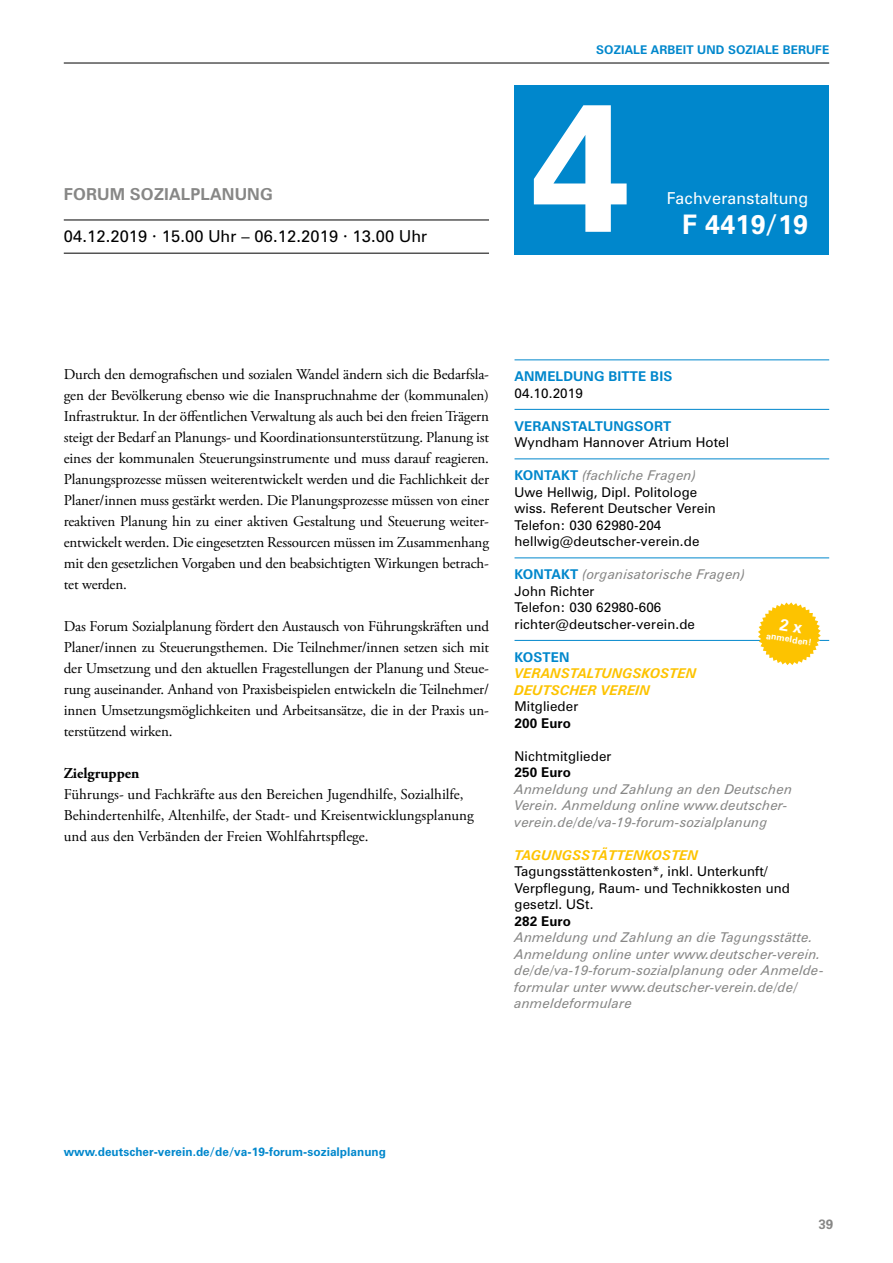
<style>
.page{position:relative;width:893px;height:1263px;background:#fff}
.page>*{position:absolute;margin:0;border:0;box-sizing:border-box;transform-origin:0 0}
.t1{font:700 181.5px "Zurich BT";color:#fff}
.t2{font:700 27px "Zurich BT";letter-spacing:.01em;color:#fff}
.t3{font:16.5px "Zurich BT";letter-spacing:.01em;color:#000}
.t4{font:700 16.5px "Zurich BT";letter-spacing:.01em;color:#878786}
.t5{font:16.5px "Zurich BT";letter-spacing:.01em;color:#fff}
.t6{font:15px/21px "Adobe Garamond Pro";color:#000;text-align:justify}
.t7{font:700 15px "Adobe Garamond Pro";color:#000}
.t8{font:13.5px/16.5px "Zurich BT";letter-spacing:.01em;color:#000}
.t9{font:italic 13.5px/16.5px "Zurich BT";letter-spacing:.01em;color:#878786}
.t10{font:italic 700 13.5px/16.5px "Zurich BT";letter-spacing:.01em;color:#fdc300}
.t11{font:700 13.5px "Zurich BT";letter-spacing:.01em;color:#0087cc}
.t12{font:700 13.5px "Zurich BT";letter-spacing:.01em;color:#000}
.t13{font:700 13.5px "Zurich BT";color:#878786}
.t14{font:700 12px "Zurich BT";color:#0087cc}
.t15{font:700 9px "Zurich BT";color:#fff}
.s1{font-weight:700;color:#0087cc}
.s2{font-style:italic;color:#878786}
</style>
<div class="page">
<hr style="left:64px;top:63px;width:765px;height:1px;background:#000">
<div style="left:514px;top:85px;width:315px;height:170px;background:#0087cc"></div>
<hr style="left:514px;top:360px;width:315px;height:1px;background:#0087cc">
<hr style="left:514px;top:409px;width:315px;height:1px;background:#0087cc">
<hr style="left:514px;top:459px;width:315px;height:1px;background:#0087cc">
<hr style="left:514px;top:558px;width:315px;height:1px;background:#0087cc">
<hr style="left:514px;top:640px;width:315px;height:1px;background:#0087cc">
<hr style="left:64px;top:220px;width:425px;height:1px;background:#000">
<hr style="left:64px;top:253px;width:425px;height:1px;background:#000">
<svg style="left:758px;top:602px;width:63px;height:63px"></svg>
<p class="t4" style="left:64px;top:184px;width:211px">FORUM SOZIALPLANUNG</p>
<p class="t3" style="left:64px;top:226px;width:365px">04.12.2019 · 15.00 Uhr – 06.12.2019 · 13.00 Uhr</p>
<p class="t14" style="left:596px;top:43px;width:234px">SOZIALE ARBEIT UND SOZIALE BERUFE</p>
<h1 class="t1" style="left:530px;top:57px;width:102px">4</h1>
<p class="t5" style="left:667px;top:188px;width:143px">Fachveranstaltung</p>
<h2 class="t2" style="left:682px;top:208px;width:127px">F 4419/19</h2>
<p class="t6" style="left:64px;top:364px;width:427px">Durch den demografischen und sozialen Wandel ändern sich die Bedarfsla&shy;gen der Bevölkerung ebenso wie die Inanspruchnahme der (kommunalen)<br>Infrastruktur. In der öffentlichen Verwaltung als auch bei den freien Trägern steigt der Bedarf an Planungs- und Koordinationsunterstützung. Planung ist eines der kommunalen Steuerungsinstrumente und muss darauf reagieren.<br>Planungsprozesse müssen weiterentwickelt werden und die Fachlichkeit der Planer/innen muss gestärkt werden. Die Planungsprozesse müssen von einer reaktiven Planung hin zu einer aktiven Gestaltung und Steuerung weiter&shy;entwickelt werden. Die eingesetzten Ressourcen müssen im Zusammenhang mit den gesetzlichen Vorgaben und den beabsichtigten Wirkungen betrach&shy;tet werden.</p>
<p class="t6" style="left:64px;top:616px;width:427px">Das Forum Sozialplanung fördert den Austausch von Führungskräften und Planer/innen zu Steuerungsthemen. Die Teilnehmer/innen setzen sich mit der Umsetzung und den aktuellen Fragestellungen der Planung und Steue&shy;rung auseinander. Anhand von Praxisbeispielen entwickeln die Teilnehmer/ innen Umsetzungsmöglichkeiten und Arbeitsansätze, die in der Praxis un&shy;terstützend wirken.</p>
<p class="t7" style="left:64px;top:764px;width:77px">Zielgruppen</p>
<p class="t6" style="left:64px;top:784px;width:412px;text-align:left">Führungs- und Fachkräfte aus den Bereichen Jugendhilfe, Sozialhilfe,<br>Behindertenhilfe, Altenhilfe, der Stadt- und Kreisentwicklungsplanung und aus den Verbänden der Freien Wohlfahrtspflege.</p>
<p class="t11" style="left:514px;top:368px;width:159px">ANMELDUNG BITTE BIS</p>
<p class="t8" style="left:514px;top:385px;width:70px">04.10.2019</p>
<p class="t11" style="left:514px;top:418px;width:158px">VERANSTALTUNGSORT</p>
<p class="t8" style="left:514px;top:434px;width:216px">Wyndham Hannover Atrium Hotel</p>
<p class="t8" style="left:514px;top:467px;width:203px"><span class="s1">KONTAKT</span> <span class="s2">(fachliche Fragen)<br></span>Uwe Hellwig, Dipl. Politologe wiss. Referent Deutscher Verein<br>Telefon: 030 62980-204 hellwig@deutscher-verein.de</p>
<p class="t8" style="left:514px;top:566px;width:232px"><span class="s1">KONTAKT</span> <span class="s2">(organisatorische Fragen)<br></span>John Richter<br>Telefon: 030 62980-606 richter@deutscher-verein.de</p>
<p class="t11" style="left:514px;top:649px;width:56px">KOSTEN</p>
<p class="t10" style="left:514px;top:665px;width:183px">VERANSTALTUNGSKOSTEN<br>DEUTSCHER -VEREIN</p>
<p class="t8" style="left:514px;top:698px;width:65px">Mitglieder</p>
<p class="t12" style="left:514px;top:715px;width:58px">200 Euro</p>
<p class="t8" style="left:514px;top:748px;width:99px">Nichtmitglieder</p>
<p class="t12" style="left:514px;top:764px;width:58px">250 Euro</p>
<p class="t9" style="left:514px;top:781px;width:279px">Anmeldung und Zahlung an den Deutschen<br>Verein. Anmeldung online www.deutscher&shy;verein.de/de/va-19-forum-sozialplanung</p>
<p class="t10" style="left:514px;top:847px;width:185px">TAGUNGSSTÄTTENKOSTEN</p>
<p class="t8" style="left:514px;top:863px;width:277px">Tagungsstättenkosten*, inkl. Unterkunft/<br>Verpflegung, Raum- und Technikkosten und gesetzl. USt.</p>
<p class="t12" style="left:514px;top:913px;width:58px">282 Euro</p>
<p class="t9" style="left:514px;top:929px;width:310px">Anmeldung und Zahlung an die Tagungsstätte.<br>Anmeldung online unter www.deutscher-verein. de/de/va-19-forum-sozialplanung oder Anmelde&shy;formular unter www.deutscher-verein.de/de/ anmeldeformulare</p>
<p class="t15" style="left:767px;top:630px;width:47px;rotate:9deg">anmelden!</p>
<p class="t14" style="left:64px;top:1144px;width:324px">www.deutscher-verein.de/de/va-19-forum-sozialplanung</p>
<p class="t13" style="left:818px;top:1216px;width:17px">39</p>
</div>
